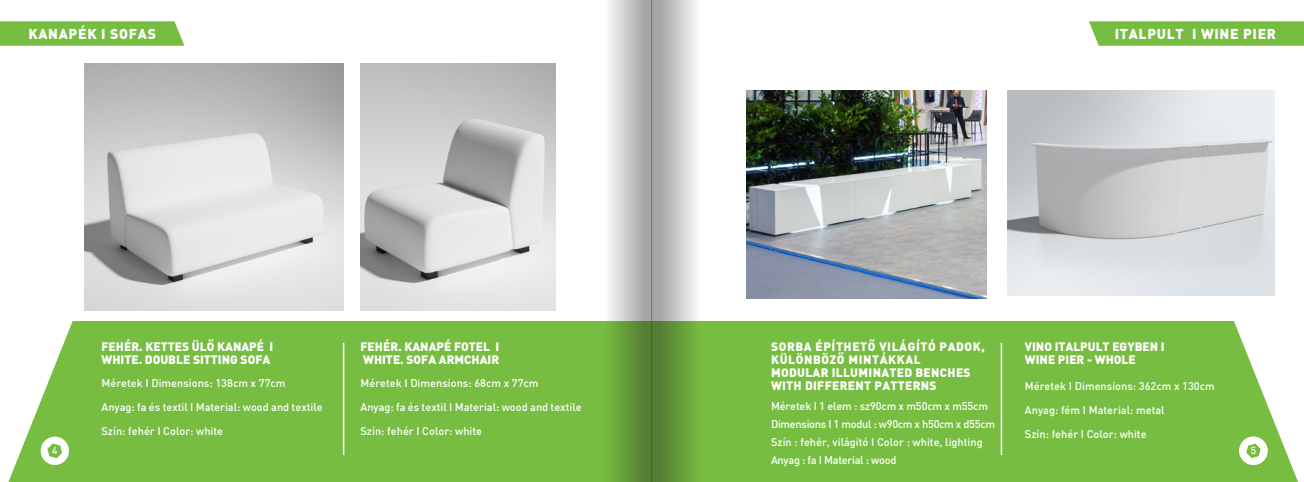
<style>
.page{position:relative;width:1304px;height:482px;background:#fff}
.page>*{position:absolute;margin:0;border:0;box-sizing:border-box;transform-origin:0 0}
.t1{font:14px "Din M Black";letter-spacing:.05em;color:#fff}
.t2{font:12px "Din M Black";color:#fff}
.t3{font:12px "Din M Black";letter-spacing:.025em;color:#fff}
.t4{font:12px "Din M Black";letter-spacing:.05em;color:#fff}
.t5{font:500 11px "DIN";color:#fff}
.t6{font:500 11px "DIN";letter-spacing:-.03em;color:#fff}
.t7{font:500 11px "DIN";letter-spacing:-.025em;color:#fff}
.t8{font:500 10px "DIN";color:#fff}
</style>
<div class="page">
<div style="left:8px;top:321px;width:569px;height:161px;background:#77bd42"></div>
<div style="left:727px;top:321px;width:571px;height:161px;background:#77bd42"></div>
<hr style="left:1001px;top:343px;width:1px;height:112px;background:#fff">
<hr style="left:343px;top:343px;width:1px;height:112px;background:#fff">
<svg style="left:41px;top:437px;width:28px;height:28px"></svg>
<svg style="left:652px;top:0;width:75px;height:482px"></svg>
<svg style="left:577px;top:0;width:74px;height:482px"></svg>
<hr style="left:651px;top:0;width:1px;height:482px;background:#231f20">
<svg style="left:1239px;top:437px;width:29px;height:28px"></svg>
<img style="left:84px;top:64px;width:260px;height:247px">
<svg style="left:0;top:21px;width:184px;height:25px;background:#7dc04a"></svg>
<svg style="left:1089px;top:21px;width:215px;height:25px;background:#7cbf4a"></svg>
<img style="left:360px;top:64px;width:196px;height:247px">
<img style="left:1008px;top:90px;width:266px;height:206px">
<img style="left:746px;top:90px;width:240px;height:208px">
<p class="t1" style="left:28px;top:24px;width:129px">KANAPÉK I SOFAS</p>
<p class="t1" style="left:1115px;top:24px;width:163px">ITALPULT I WINE PIER</p>
<p class="t4" style="left:771px;top:339px;width:215px">SORBA ÉPÍTHETŐ VILÁGÍTÓ PADOK,</p>
<p class="t4" style="left:771px;top:352px;width:151px">KÜLÖNBÖZŐ MINTÁKKAL</p>
<p class="t3" style="left:771px;top:365px;width:201px">MODULAR ILLUMINATED BENCHES</p>
<p class="t3" style="left:771px;top:378px;width:167px">WITH DIFFERENT PATTERNS</p>
<p class="t5" style="left:771px;top:398px;width:218px">Méretek I 1 elem : sz90cm x m50cm x m55cm</p>
<p class="t6" style="left:771px;top:416px;width:226px">Dimensions I 1 modul : w90cm x h50cm x d55cm</p>
<p class="t5" style="left:771px;top:434px;width:213px">Szín : fehér, világító I Color : white, lighting</p>
<p class="t7" style="left:771px;top:452px;width:127px">Anyag : fa I Material : wood</p>
<p class="t2" style="left:102px;top:339px;width:173px">FEHÉR. KETTES ÜLŐ KANAPÉ I</p>
<p class="t2" style="left:102px;top:352px;width:170px">WHITE. DOUBLE SITTING SOFA</p>
<p class="t5" style="left:102px;top:375px;width:186px">Méretek I Dimensions: 138cm x 77cm</p>
<p class="t5" style="left:102px;top:399px;width:223px">Anyag: fa és textil I Material: wood and textile</p>
<p class="t5" style="left:102px;top:423px;width:123px">Szín: fehér I Color: white</p>
<p class="t2" style="left:360px;top:339px;width:140px">FEHÉR. KANAPÉ FOTEL I</p>
<p class="t2" style="left:363px;top:352px;width:138px">WHITE. SOFA ARMCHAIR</p>
<p class="t5" style="left:360px;top:375px;width:180px">Méretek I Dimensions: 68cm x 77cm</p>
<p class="t5" style="left:360px;top:399px;width:223px">Anyag: fa és textil I Material: wood and textile</p>
<p class="t5" style="left:360px;top:423px;width:123px">Szín: fehér I Color: white</p>
<p class="t2" style="left:1025px;top:339px;width:141px">VINO ITALPULT EGYBEN I</p>
<p class="t2" style="left:1025px;top:352px;width:112px">WINE PIER - WHOLE</p>
<p class="t5" style="left:1025px;top:378px;width:191px">Méretek I Dimensions: 362cm x 130cm</p>
<p class="t5" style="left:1025px;top:402px;width:141px">Anyag: fém I Material: metal</p>
<p class="t5" style="left:1025px;top:426px;width:123px">Szín: fehér I Color: white</p>
<p class="t8" style="left:52px;top:444px;width:7px">4</p>
<p class="t8" style="left:1251px;top:444px;width:7px">5</p>
</div>
